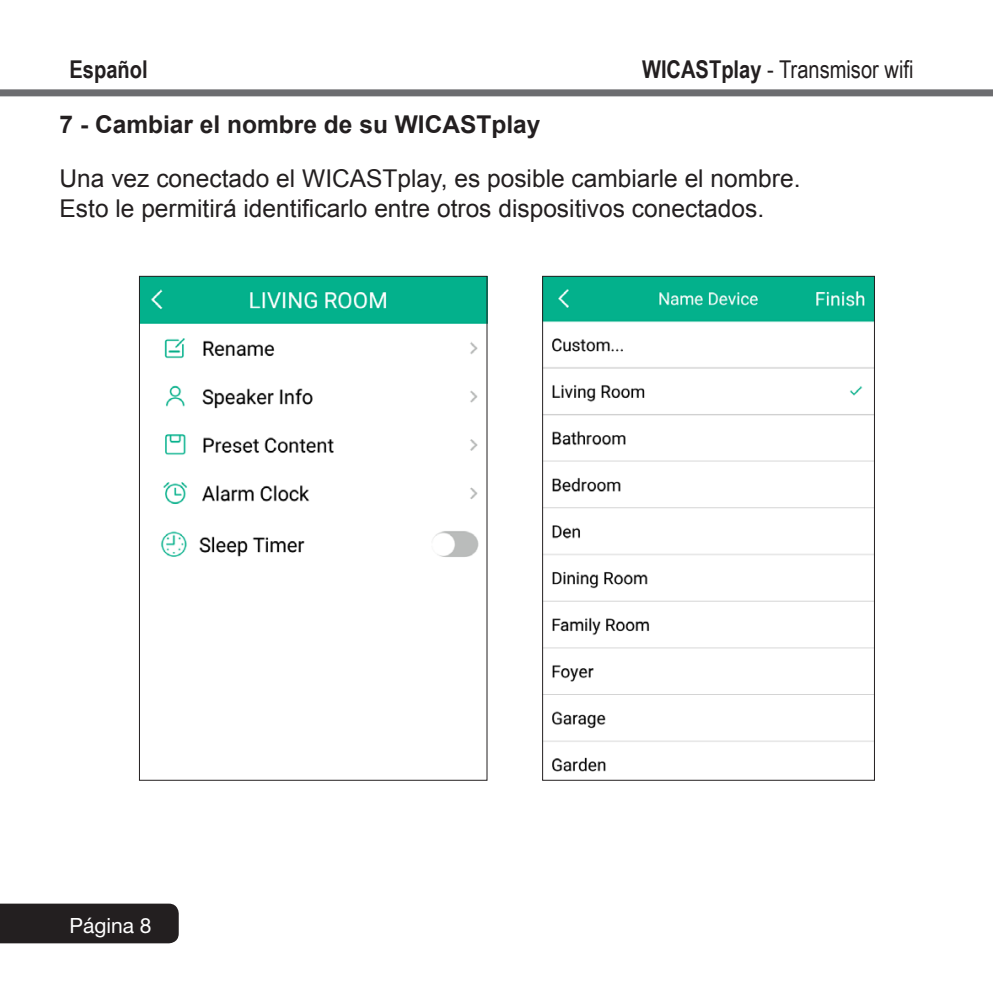
<style>
.page{position:relative;width:993px;height:993px;background:#fff}
.page>*{position:absolute;margin:0;border:0;box-sizing:border-box;transform-origin:0 0}
.Texte_normal{font:24.5px "Arial";color:#231f20}
.Texte{font:700 24.5px "Arial";color:#231f20}
.t1{font:24.5px "Arial Narrow";color:#231f20}
.t2{font:700 24.5px "Arial Narrow";color:#231f20}
.t3{font:21px "Helvetica Neue LT Std";color:#fff}
.s1{font-weight:700}
</style>
<div class="page">
<div style="left:0;top:89px;width:992px;height:7px;background:#6c6d70"></div>
<div style="left:0;top:903px;width:179px;height:40px;background:#231f20"></div>
<img style="left:141px;top:278px;width:344px;height:279px">
<img style="left:544px;top:278px;width:328px;height:494px">
<p class="t2" style="left:69px;top:51px;width:80px">Español</p>
<p class="t1" style="left:641px;top:52px;width:273px"><span class="s1">WICASTplay</span> - Transmisor wifi</p>
<p class="Texte" style="left:60px;top:108px;width:482px">7 - Cambiar el nombre de su WICASTplay</p>
<p class="Texte_normal" style="left:60px;top:162px;width:742px">Una vez conectado el WICASTplay, es posible cambiarle el nombre.</p>
<p class="Texte_normal" style="left:60px;top:192px;width:705px">Esto le permitirá identificarlo entre otros dispositivos conectados.</p>
<p class="t3" style="left:69px;top:913px;width:84px">Página 8</p>
</div>
